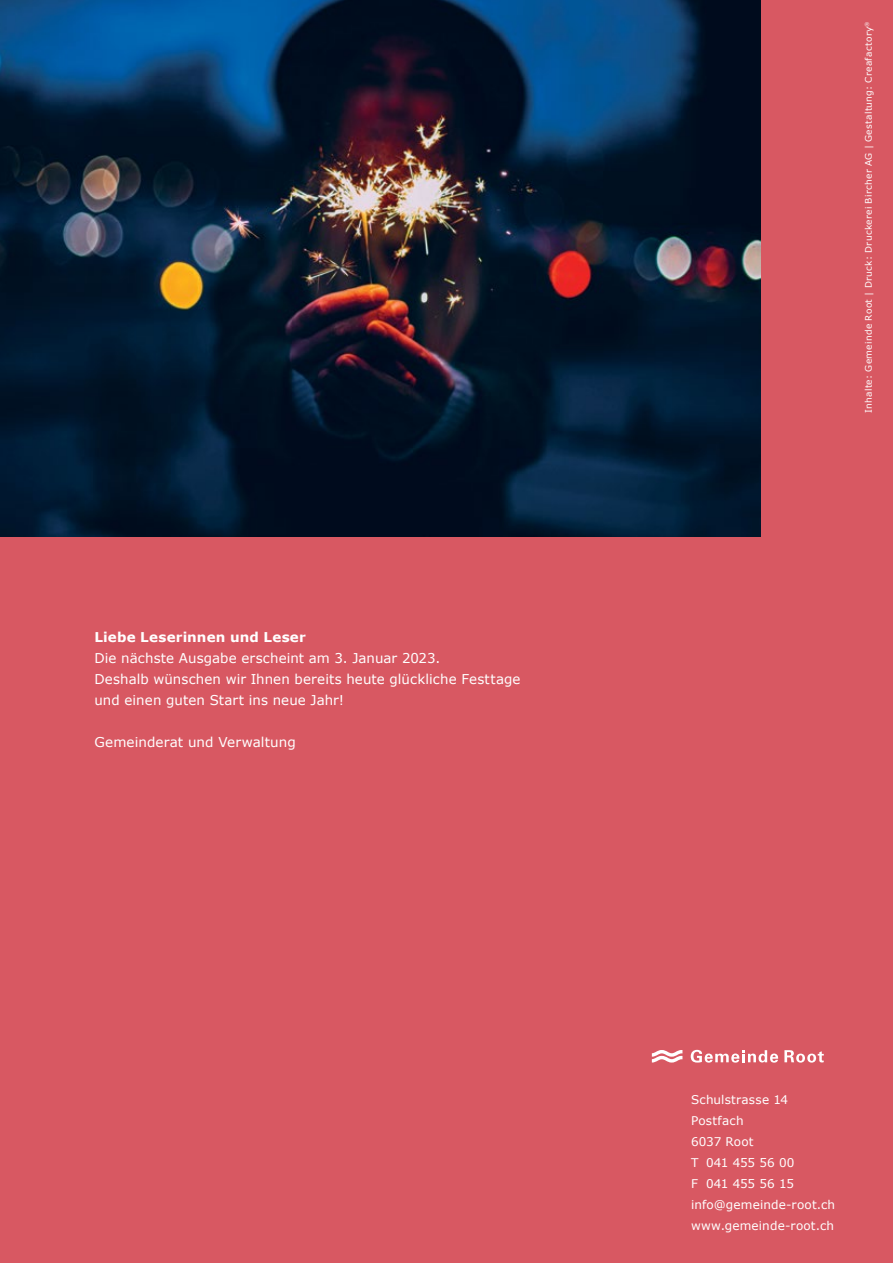
<style>
.page{position:relative;width:893px;height:1263px;background:#d85862}
.page>*{position:absolute;margin:0;border:0;box-sizing:border-box;transform-origin:0 0}
.t1{font:13.5px/21px "Verdana";letter-spacing:.005em;color:#fff}
.t2{font:700 13.5px "Verdana";letter-spacing:.015em;color:#fff}
.t3{font:12px/21px "Verdana";letter-spacing:.015em;color:#fff}
.t4{font:9px "Verdana";letter-spacing:.035em;color:#fff}
</style>
<div class="page">
<svg style="left:691px;top:1050px;width:87px;height:12px"></svg>
<svg style="left:784px;top:1050px;width:40px;height:12px"></svg>
<svg style="left:652px;top:1050px;width:30px;height:12px"></svg>
<img style="left:0;top:0;width:760px;height:537px">
<p class="t2" style="left:94px;top:628px;width:213px">Liebe Leserinnen und Leser</p>
<p class="t1" style="left:94px;top:648px;width:427px">Die nächste Ausgabe erscheint am 3. Januar 2023.<br>Deshalb wünschen wir Ihnen bereits heute glückliche Festtage und einen guten Start ins neue Jahr!</p>
<p class="t1" style="left:94px;top:732px;width:203px">Gemeinderat und Verwaltung</p>
<p class="t4" style="left:863px;top:413px;width:393px;rotate:-90deg">Inhalte: Gemeinde Root | Druck: Druckerei Bircher AG | Gestaltung: Creafactory<sup>®</sup></p>
<p class="t3" style="left:691px;top:1089px;width:146px">Schulstrasse 14<br>Postfach<br>6037 Root<br>T 041 455 56 00<br>F 041 455 56 15 info@gemeinde-root.ch www.gemeinde-root.ch</p>
</div>
